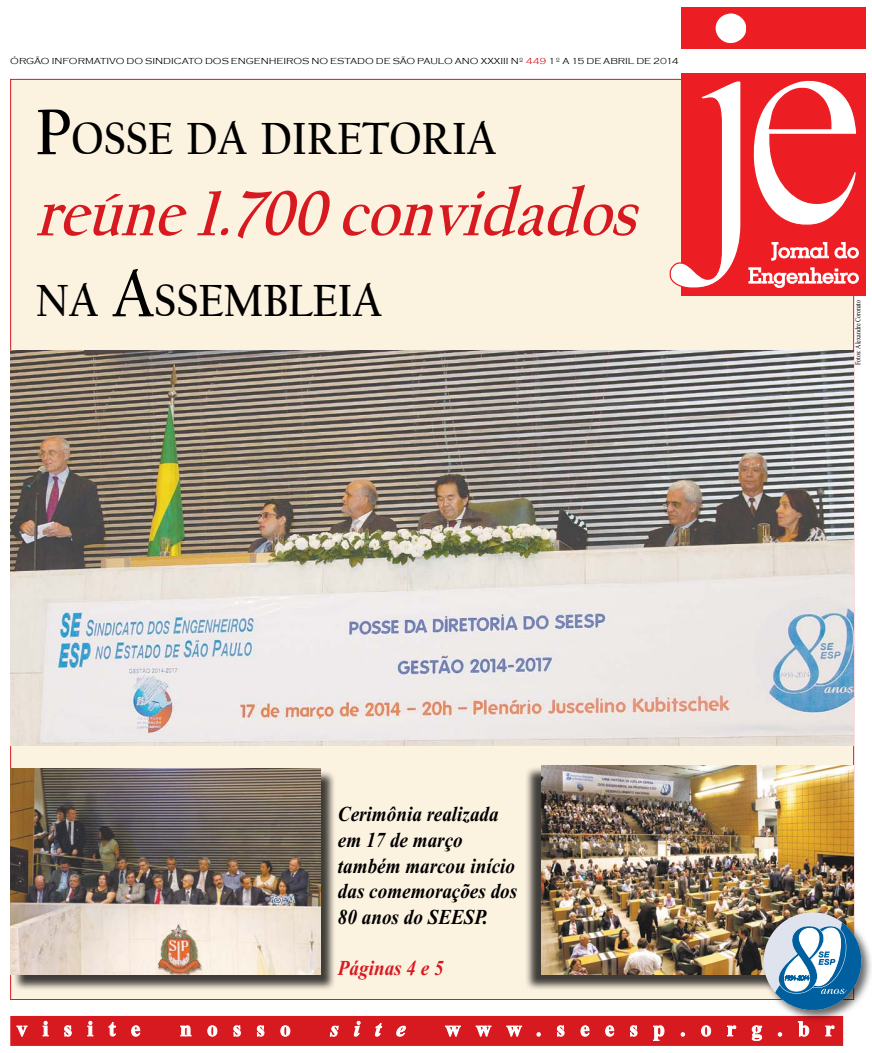
<style>
.page{position:relative;width:872px;height:1053px;background:#fff}
.page>*{position:absolute;margin:0;border:0;box-sizing:border-box;transform-origin:0 0}
.t1{font:italic 700 67.5px "Californian FB";color:#d71920;scale:.9 1}
.t2{font:700 47.25px "Californian FB";color:#000;scale:.9 1}
.t3{font:italic 700 21.25px/25.5px "Times New Roman";color:#000;scale:.9 1}
.t4{font:italic 700 21.25px "Times New Roman";color:#d71920;scale:.9 1}
.t5{font:300 9px "Copperplate Gothic";color:#000;scale:1.06 1}
.t6{font:7.5px "Times New Roman";color:#000;scale:.8 1}
.s1{color:#d71920}
.s2{font-size:67.5px}
</style>
<div class="page">
<div style="left:10px;top:79px;width:844px;height:920px;background:#fcf2e0;border:1px solid #d71920"></div>
<img style="left:11px;top:350px;width:842px;height:395px">
<div style="left:12px;top:770px;width:324px;height:220px;background:#000;opacity:.75"></div>
<img style="left:11px;top:768px;width:309px;height:206px">
<div style="left:525px;top:766px;width:326px;height:224px;background:#000;opacity:.75"></div>
<img style="left:541px;top:765px;width:312px;height:209px">
<div style="left:10px;top:1015px;width:833px;height:30px;background:#d71920;border:1px solid #d71920"></div>
<svg style="left:16px;top:1020px;width:819px;height:21px"></svg>
<div style="left:681px;top:8px;width:184px;height:41px;background:#ed1d24"></div>
<div style="left:681px;top:73px;width:184px;height:223px;background:#ed1d24"></div>
<div style="left:715px;top:13px;width:31px;height:31px;background:#fff;border-radius:15px"></div>
<div style="left:714px;top:12px;width:33px;height:32px;border:1px solid #ed1d24;border-radius:15px"></div>
<svg style="left:753px;top:80px;width:104px;height:145px"></svg>
<svg style="left:670px;top:80px;width:71px;height:208px"></svg>
<svg style="left:748px;top:242px;width:110px;height:46px"></svg>
<div style="left:761px;top:909px;width:111px;height:113px;background:#000;opacity:.6"></div>
<div style="left:763px;top:912px;width:98px;height:98px;background:#dfe3ed;border-radius:50%"></div>
<svg style="left:775px;top:919px;width:86px;height:90px"></svg>
<p class="t5" style="left:10px;top:56px;width:632px">ÓRGÃO INFORMATIVO DO SINDICATO DOS ENGENHEIROS NO ESTADO DE SÃO PAULO ANO XXXII I Nº <span class="s1">449</span> 1º A 15 DE ABRIL DE 2014</p>
<h2 class="t2" style="left:35px;top:112px;width:514px"><span class="s2">P</span>OSSE DA DIRETORIA</h2>
<h1 class="t1" style="left:35px;top:175px;width:690px">reúne1.700convidados</h1>
<h2 class="t2" style="left:35px;top:274px;width:387px">NA <span class="s2">A</span>SSEMBLEIA</h2>
<p class="t6" style="left:854px;top:364px;width:82px;rotate:-90deg">Fotos: Alexandre Coronato</p>
<h3 class="t3" style="left:338px;top:801px;width:201px">Cerimônia realizada em 17 de março também marcou início das comemorações dos<br>80 anos do SEESP.</h3>
<h3 class="t4" style="left:338px;top:956px;width:119px">Páginas 4 e 5</h3>
</div>
